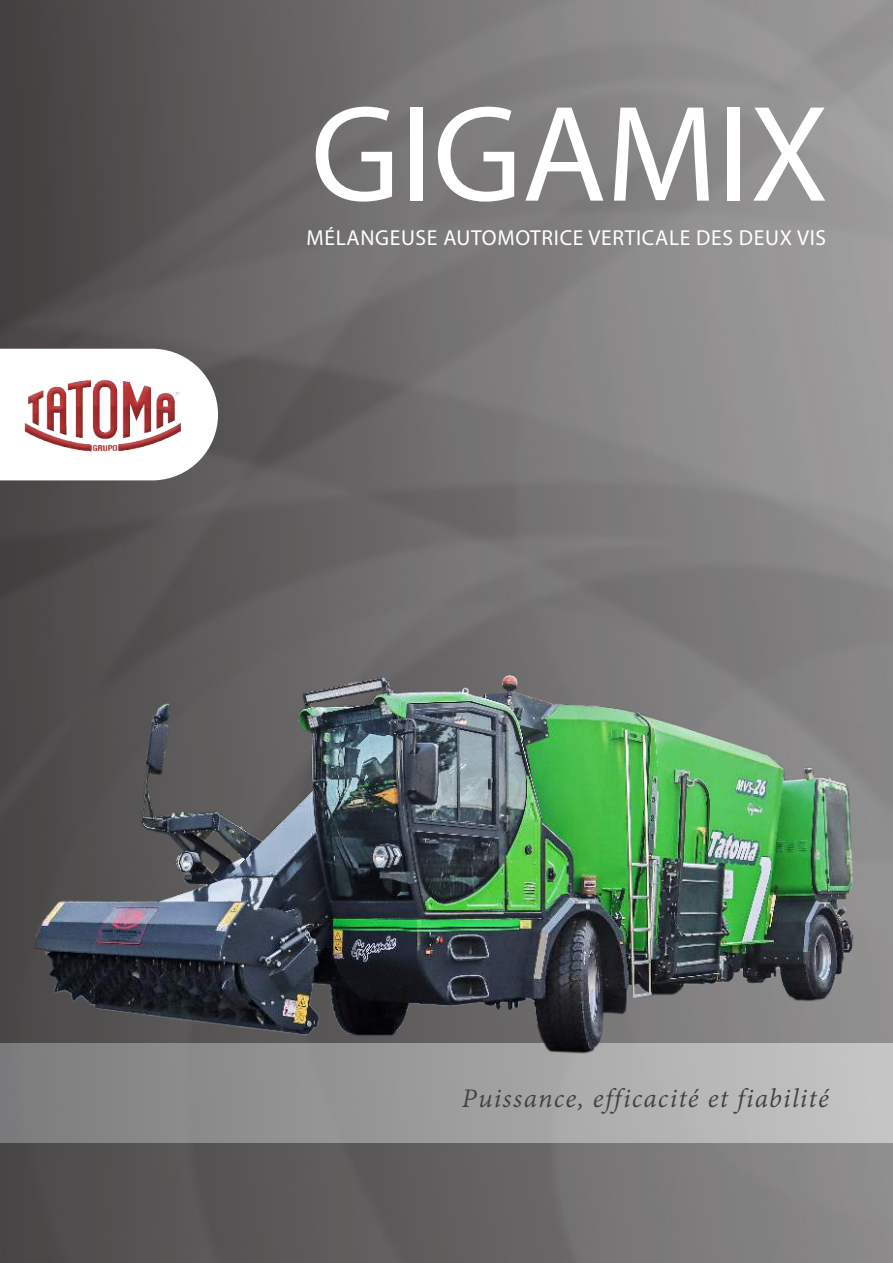
<style>
.page{position:relative;width:893px;height:1263px;background:#fff}
.page>*{position:absolute;margin:0;border:0;box-sizing:border-box;transform-origin:0 0}
.t1{font:138px "Myriad Pro";color:#fff}
.t2{font:21.75px "Myriad Pro";letter-spacing:.03em;color:#fff}
.t3{font:italic 14.25px "Adobe Devanagari";letter-spacing:.085em;color:#404041}
</style>
<div class="page">
<img style="left:0;top:0;width:893px;height:1263px">
<svg style="left:0;top:349px;width:218px;height:110px"></svg>
<img style="left:22px;top:370px;width:161px;height:89px">
<img style="left:0;top:459px;width:893px;height:702px">
<h1 class="t1" style="left:311px;top:86px;width:519px">GIGAMIX</h1>
<p class="t2" style="left:307px;top:227px;width:521px">MÉLANGEUSE AUTOMOTRICE VERTICALE DES DEUX VIS</p>
<p class="t3" style="left:462px;top:1094px;width:369px">Puissance, efficacité et fiabilité</p>
</div>
